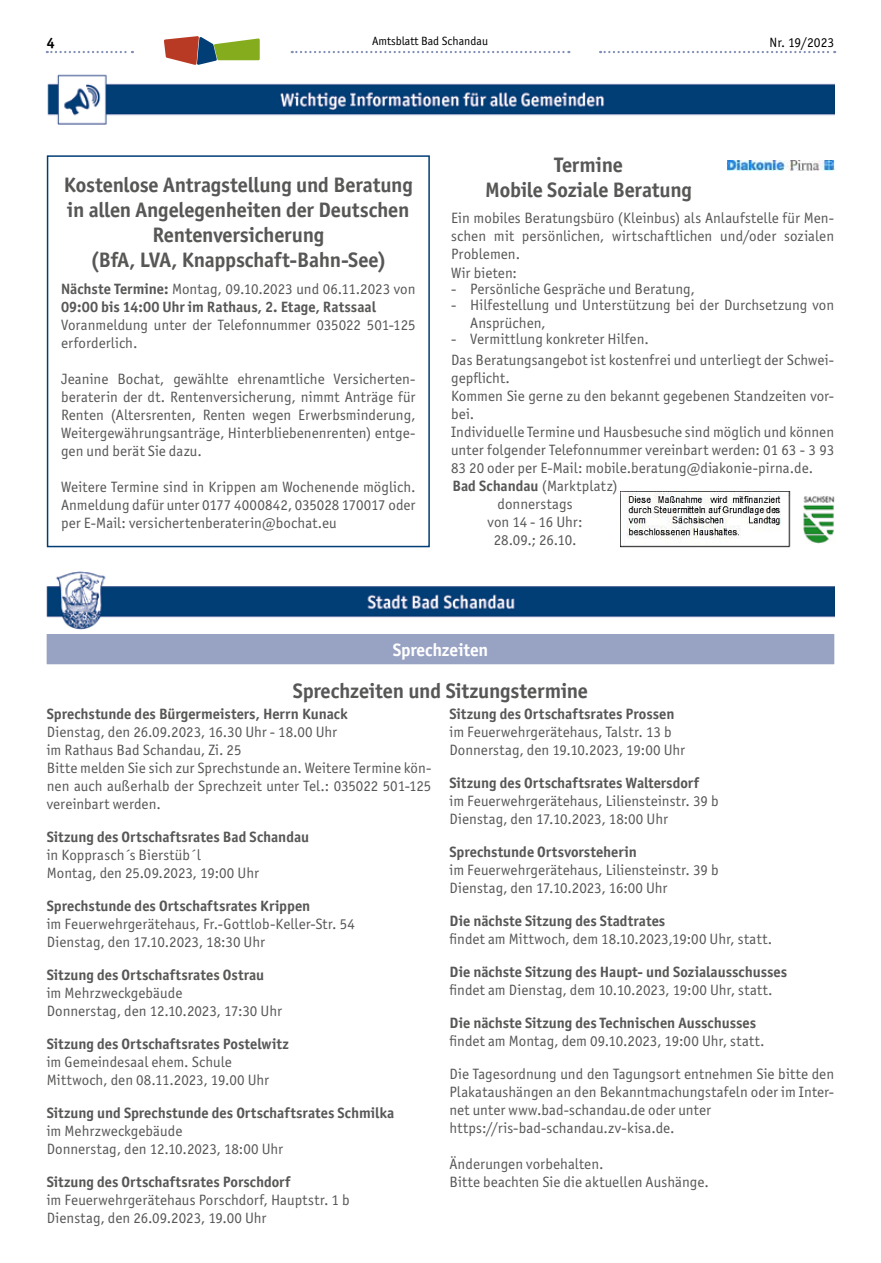
<style>
.page{position:relative;width:881px;height:1263px;background:#fff}
.page>*{position:absolute;margin:0;border:0;box-sizing:border-box;transform-origin:0 0}
.t1{font:700 21px/25.2px "Officina San ITC";letter-spacing:-.01em;color:#575756;text-align:center}
.t2{font:700 18px "Officina San ITC";letter-spacing:-.005em;color:#fff}
.t3{font:15px/18px "Officina San ITC";letter-spacing:.005em;color:#575756}
.t4{font:700 15px/18px "Officina San ITC";color:#575756}
.t5{font:700 15px "Officina San ITC";color:#000}
.t6{font:13.5px "Officina San ITC";color:#000}
.t7{font:12px "Officina San ITC";color:#000}
.s1{font-weight:400}
.s2{font-weight:700}
</style>
<div class="page">
<svg style="left:291px;top:51px;width:278px;height:2px"></svg>
<svg style="left:47px;top:51px;width:86px;height:2px"></svg>
<svg style="left:600px;top:51px;width:234px;height:2px"></svg>
<svg style="left:164px;top:36px;width:95px;height:29px"></svg>
<img style="left:47px;top:74px;width:786px;height:51px">
<div style="left:47px;top:155px;width:382px;height:392px;border:2px solid #003e75"></div>
<img style="left:727px;top:160px;width:106px;height:10px">
<img style="left:47px;top:571px;width:786px;height:59px">
<div style="left:47px;top:634px;width:786px;height:30px;background:#98a2c3"></div>
<img style="left:803px;top:496px;width:32px;height:47px">
<img style="left:620px;top:491px;width:170px;height:56px">
<p class="t5" style="left:47px;top:34px;width:10px">4</p>
<p class="t7" style="left:372px;top:34px;width:117px">Amtsblatt Bad Schandau</p>
<p class="t6" style="left:769px;top:34px;width:66px">Nr. 19/2023</p>
<h1 class="t1" style="left:64px;top:172px;width:350px">Kostenlose Antragstellung und Beratung in allen Angelegenheiten der Deutschen Rentenversicherung<br>(BfA, LVA, Knappschaft-Bahn-See)</h1>
<p class="t4" style="left:61px;top:279px;width:356px">Nächste Termine: <span class="s1">Montag, 09.10.2023 und 06.11.2023 von<br></span>09:00 bis 14:00 Uhr im Rathaus, 2. Etage, Ratssaal</p>
<p class="t3" style="left:61px;top:315px;width:356px">Voranmeldung unter der Telefonnummer 035022 501-125 erforderlich.</p>
<p class="t3" style="left:61px;top:369px;width:356px;text-align:justify">Jeanine Bochat, gewählte ehrenamtliche Versicherten&shy;beraterin der dt. Rentenversicherung, nimmt Anträge für Renten (Altersrenten, Renten wegen Erwerbsminderung, Weitergewährungsanträge, Hinterbliebenenrenten) entge&shy;gen und berät Sie dazu.</p>
<p class="t3" style="left:61px;top:477px;width:356px;text-align:justify">Weitere Termine sind in Krippen am Wochenende möglich.<br>Anmeldung dafür unter 0177 4000842, 035028 170017 oder per E-Mail: versichertenberaterin@bochat.eu</p>
<h1 class="t1" style="left:485px;top:152px;width:208px">Termine<br>Mobile Soziale Beratung</h1>
<p class="t3" style="left:451px;top:209px;width:384px">Ein mobiles Beratungsbüro (Kleinbus) als Anlaufstelle für Men&shy;schen mit persönlichen, wirtschaftlichen und/oder sozialen Problemen.<br>Wir bieten:</p>
<p class="t3" style="left:451px;top:280px;width:245px">- Persönliche Gespräche und Beratung,</p>
<p class="t3" style="left:470px;top:296px;width:365px;text-indent:-19px">- Hilfestellung und Unterstützung bei der Durchsetzung von<br>Ansprüchen,</p>
<p class="t3" style="left:451px;top:328px;width:384px;line-height:21.3px">- Vermittlung konkreter Hilfen.<br>Das Beratungsangebot ist kostenfrei und unterliegt der Schwei-</p>
<p class="t3" style="left:451px;top:369px;width:60px">gepflicht.</p>
<p class="t3" style="left:451px;top:387px;width:384px">Kommen Sie gerne zu den bekannt gegebenen Standzeiten vor-</p>
<p class="t3" style="left:451px;top:405px;width:25px">bei.</p>
<p class="t3" style="left:451px;top:423px;width:384px">Individuelle Termine und Hausbesuche sind möglich und können</p>
<p class="t3" style="left:451px;top:441px;width:384px">unter folgender Telefonnummer vereinbart werden: 01 63 - 3 93</p>
<p class="t3" style="left:451px;top:459px;width:363px">83 20 oder per E-Mail: mobile.beratung@diakonie-pirna.de.</p>
<p class="t3" style="left:452px;top:477px;width:167px"><span class="s2">Bad Schandau</span> (Marktplatz)</p>
<p class="t3" style="left:497px;top:495px;width:76px">donnerstags</p>
<p class="t3" style="left:487px;top:513px;width:96px">von 14 - 16 Uhr:</p>
<p class="t3" style="left:493px;top:531px;width:84px">28.09.; 26.10.</p>
<p class="t2" style="left:392px;top:638px;width:97px">Sprechzeiten</p>
<h1 class="t1" style="left:293px;top:678px;width:296px">Sprechzeiten und Sitzungstermine</h1>
<p class="t4" style="left:47px;top:705px;width:302px">Sprechstunde des Bürgermeisters, Herrn Kunack</p>
<p class="t3" style="left:47px;top:723px;width:386px">Dienstag, den 26.09.2023, 16.30 Uhr - 18.00 Uhr<br>im Rathaus Bad Schandau, Zi. 25<br>Bitte melden Sie sich zur Sprechstunde an. Weitere Termine kön&shy;nen auch außerhalb der Sprechzeit unter Tel.: 035022 501-125 vereinbart werden.</p>
<p class="t4" style="left:47px;top:828px;width:264px">Sitzung des Ortschaftsrates Bad Schandau</p>
<p class="t3" style="left:47px;top:846px;width:214px">in Kopprasch´s Bierstüb´l<br>Montag, den 25.09.2023, 19:00 Uhr</p>
<p class="t4" style="left:47px;top:897px;width:265px">Sprechstunde des Ortschaftsrates Krippen</p>
<p class="t3" style="left:47px;top:915px;width:309px">im Feuerwehrgerätehaus, Fr.-Gottlob-Keller-Str. 54<br>Dienstag, den 17.10.2023, 18:30 Uhr</p>
<p class="t4" style="left:47px;top:966px;width:219px">Sitzung des Ortschaftsrates Ostrau</p>
<p class="t3" style="left:47px;top:984px;width:236px">im Mehrzweckgebäude<br>Donnerstag, den 12.10.2023, 17:30 Uhr</p>
<p class="t4" style="left:47px;top:1035px;width:243px">Sitzung des Ortschaftsrates Postelwitz</p>
<p class="t3" style="left:47px;top:1053px;width:224px">im Gemeindesaal ehem. Schule<br>Mittwoch, den 08.11.2023, 19.00 Uhr</p>
<p class="t4" style="left:47px;top:1104px;width:349px">Sitzung und Sprechstunde des Ortschaftsrates Schmilka</p>
<p class="t3" style="left:47px;top:1122px;width:238px">im Mehrzweckgebäude<br>Donnerstag, den 12.10.2023, 18:00 Uhr</p>
<p class="t4" style="left:47px;top:1173px;width:245px">Sitzung des Ortschaftsrates Porschdorf</p>
<p class="t3" style="left:47px;top:1191px;width:304px">im Feuerwehrgerätehaus Porschdorf, Hauptstr. 1 b<br>Dienstag, den 26.09.2023, 19.00 Uhr</p>
<p class="t4" style="left:449px;top:705px;width:226px">Sitzung des Ortschaftsrates Prossen</p>
<p class="t3" style="left:449px;top:723px;width:237px">im Feuerwehrgerätehaus, Talstr. 13 b<br>Donnerstag, den 19.10.2023, 19:00 Uhr</p>
<p class="t4" style="left:449px;top:774px;width:251px">Sitzung des Ortschaftsrates Waltersdorf</p>
<p class="t3" style="left:449px;top:792px;width:270px">im Feuerwehrgerätehaus, Liliensteinstr. 39 b<br>Dienstag, den 17.10.2023, 18:00 Uhr</p>
<p class="t4" style="left:449px;top:843px;width:189px">Sprechstunde Ortsvorsteherin</p>
<p class="t3" style="left:449px;top:861px;width:270px">im Feuerwehrgerätehaus, Liliensteinstr. 39 b<br>Dienstag, den 17.10.2023, 16:00 Uhr</p>
<p class="t4" style="left:449px;top:912px;width:217px">Die nächste Sitzung des Stadtrates</p>
<p class="t3" style="left:449px;top:930px;width:324px">findet am Mittwoch, dem 18.10.2023,19:00 Uhr, statt.</p>
<p class="t4" style="left:449px;top:963px;width:339px">Die nächste Sitzung des Haupt- und Sozialausschusses</p>
<p class="t3" style="left:449px;top:981px;width:324px">findet am Dienstag, dem 10.10.2023, 19:00 Uhr, statt.</p>
<p class="t4" style="left:449px;top:1014px;width:308px">Die nächste Sitzung des Technischen Ausschusses</p>
<p class="t3" style="left:449px;top:1032px;width:316px">findet am Montag, dem 09.10.2023, 19:00 Uhr, statt.</p>
<p class="t3" style="left:449px;top:1065px;width:386px">Die Tagesordnung und den Tagungsort entnehmen Sie bitte den Plakataushängen an den Bekanntmachungstafeln oder im Inter&shy;net unter www.bad-schandau.de oder unter https://ris-bad-schandau.zv-kisa.de.</p>
<p class="t3" style="left:449px;top:1155px;width:261px">Änderungen vorbehalten.<br>Bitte beachten Sie die aktuellen Aushänge.</p>
</div>
